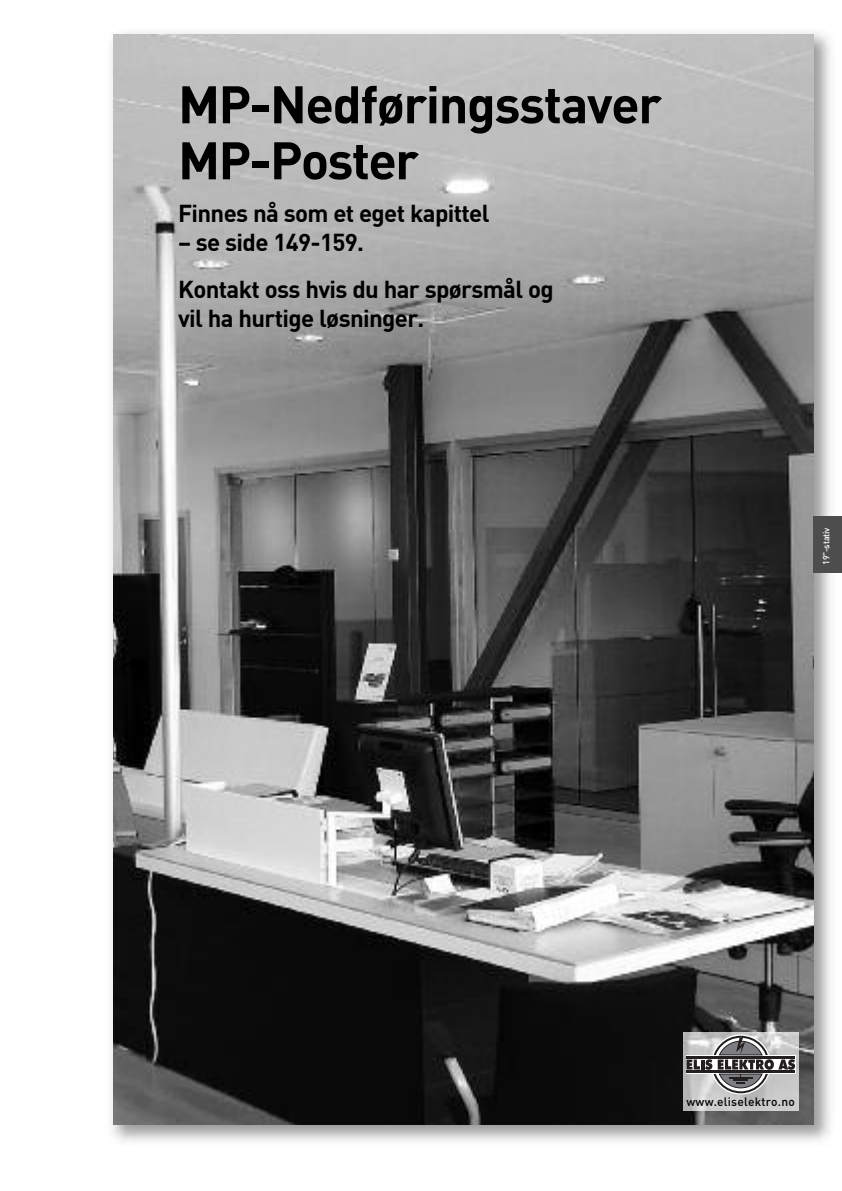
<style>
.page{position:relative;width:842px;height:1191px;background:#fff}
.page>*{position:absolute;margin:0;border:0;box-sizing:border-box;transform-origin:0 0}
.t1{font:700 52px/56px "DIN";letter-spacing:-.025em;color:#000}
.t2{font:700 24px/46.8px "DIN";letter-spacing:-.025em;color:#000}
.t3{font:500 12px "DIN";letter-spacing:.015em;color:#000}
.t4{font:500 9px "DIN";letter-spacing:-.025em;color:#fff}
</style>
<div class="page">
<img style="left:111px;top:32px;width:729px;height:1110px">
<img style="left:113px;top:34px;width:701px;height:1091px">
<div style="left:814px;top:516px;width:28px;height:56px;background:#4d4d4d"></div>
<img style="left:683px;top:1032px;width:115px;height:78px">
<svg style="left:711px;top:1034px;width:60px;height:60px"></svg>
<div style="left:712px;top:1035px;width:57px;height:58px;border:2px solid #231f20;border-radius:50%"></div>
<svg style="left:686px;top:1055px;width:32px;height:18px"></svg>
<svg style="left:686px;top:1059px;width:26px;height:10px"></svg>
<svg style="left:718px;top:1037px;width:77px;height:51px"></svg>
<hr style="left:686px;top:1056px;width:109px;height:2px;background:#231f20">
<hr style="left:686px;top:1070px;width:109px;height:2px;background:#231f20">
<h1 class="t1" style="left:178px;top:78px;width:485px">MP-Nedføringsstaver<br>MP-Poster</h1>
<p class="t2" style="left:178px;top:191px;width:313px">Finnes nå som et eget kapittel</p>
<p class="t2" style="left:178px;top:220px;width:377px">– se side 149-159.<br>Kontakt oss hvis du har spørsmål og</p>
<p class="t2" style="left:178px;top:296px;width:248px">vil ha hurtige løsninger.</p>
<p class="t4" style="left:822px;top:565px;width:39px;rotate:-90deg">19"-stativ</p>
<p class="t3" style="left:686px;top:1095px;width:110px">www.eliselektro.no</p>
</div>
